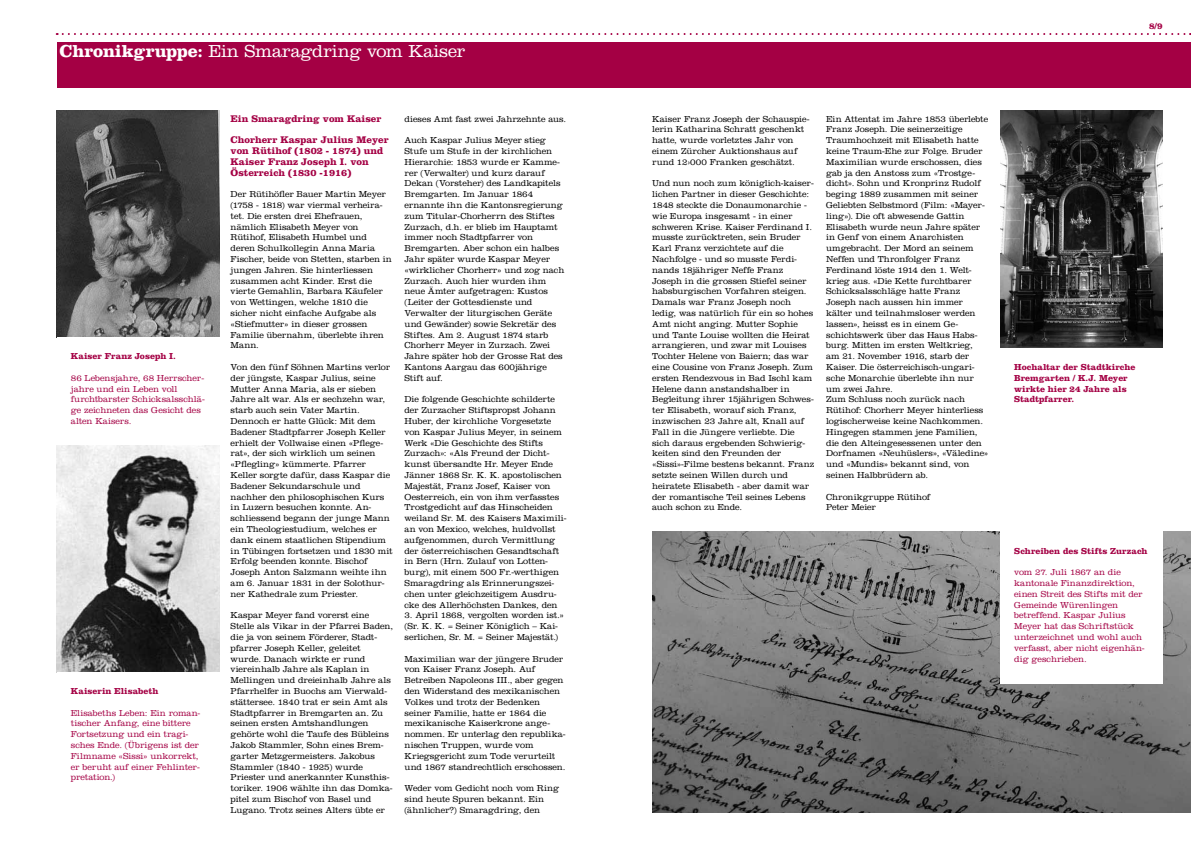
<style>
.page{position:relative;width:1191px;height:842px;background:#fff}
.page>*{position:absolute;margin:0;border:0;box-sizing:border-box;transform-origin:0 0}
.t1{font:300 18px "Clarendon LT Std";letter-spacing:-.01em;color:#fff}
.t2{font:700 10px/10.8px "Clarendon LT Std";color:#a40044}
.t3{font:300 9px/10.8px "Clarendon LT Std";letter-spacing:-.005em;color:#000}
.t4{font:300 9px/10.8px "Clarendon LT Std";letter-spacing:-.005em;color:#a40044}
.t5{font:700 9px/10.8px "Clarendon LT Std";color:#a40044}
.s1{font-weight:700}
</style>
<div class="page">
<div style="left:57px;top:43px;width:538px;height:45px;background:#a40044"></div>
<img style="left:57px;top:111px;width:162px;height:226px">
<img style="left:57px;top:445px;width:162px;height:227px">
<svg style="left:57px;top:33px;width:1134px;height:2px"></svg>
<div style="left:595px;top:43px;width:596px;height:45px;background:#a40044"></div>
<img style="left:652px;top:532px;width:539px;height:281px">
<div style="left:1000px;top:521px;width:162px;height:162px;background:#fff"></div>
<img style="left:1000px;top:111px;width:162px;height:237px">
<h1 class="t1" style="left:60px;top:41px;width:407px"><span class="s1">Chronikgruppe:</span> Ein Smaragdring vom Kaiser</h1>
<h1 class="t1" style="left:60px;top:41px;width:206px"><span class="s1">Seelsorge:</span> Vermischtes</h1>
<p class="t5" style="left:71px;top:351px;width:107px">Kaiser Franz Joseph I.</p>
<p class="t4" style="left:71px;top:372px;width:135px">86 Lebensjahre, 68 Herrscher&shy;jahre und ein Leben voll furchtbarster Schicksalsschlä&shy;ge zeichneten das Gesicht des alten Kaisers.</p>
<p class="t5" style="left:71px;top:685px;width:89px">Kaiserin Elisabeth</p>
<p class="t4" style="left:71px;top:707px;width:131px">Elisabeths Leben: Ein roman&shy;tischer Anfang, eine bittere<br>Fortsetzung und ein tragi&shy;sches Ende. (Übrigens ist der<br>Filmname «Sissi» unkorrekt, er beruht auf einer Fehlinter&shy;pretation.)</p>
<p class="t2" style="left:231px;top:107px;width:160px;line-height:21.6px">Ein Smaragdring vom Kaiser<br>Chorherr Kaspar Julius Meyer</p>
<p class="t2" style="left:231px;top:145px;width:154px">von Rütihof (1802 - 1874) und<br>Kaiser Franz Joseph I. von<br>Österreich (1830 -1916)</p>
<p class="t3" style="left:231px;top:189px;width:163px">Der Rütihöfler Bauer Martin Meyer (1758 - 1818) war viermal verheira&shy;tet. Die ersten drei Ehefrauen, nämlich Elisabeth Meyer von<br>Rütihof, Elisabeth Humbel und deren Schulkollegin Anna Maria<br>Fischer, beide von Stetten, starben in jungen Jahren. Sie hinterliessen zusammen acht Kinder. Erst die vierte Gemahlin, Barbara Käufeler von Wettingen, welche 1810 die sicher nicht einfache Aufgabe als «Stiefmutter» in dieser grossen<br>Familie übernahm, überlebte ihren<br>Mann.</p>
<p class="t3" style="left:231px;top:362px;width:163px">Von den fünf Söhnen Martins verlor der jüngste, Kaspar Julius, seine Mutter Anna Maria, als er sieben Jahre alt war. Als er sechzehn war, starb auch sein Vater Martin.<br>Dennoch er hatte Glück: Mit dem Badener Stadtpfarrer Joseph Keller erhielt der Vollwaise einen «Pflege&shy;rat», der sich wirklich um seinen «Pflegling» kümmerte. Pfarrer Keller sorgte dafür, dass Kaspar die Badener Sekundarschule und nachher den philosophischen Kurs in Luzern besuchen konnte. An&shy;schliessend begann der junge Mann ein Theologiestudium, welches er dank einem staatlichen Stipendium in Tübingen fortsetzen und 1830 mit Erfolg beenden konnte. Bischof Joseph Anton Salzmann weihte ihn am 6. Januar 1831 in der Solothur&shy;ner Kathedrale zum Priester.</p>
<p class="t3" style="left:231px;top:610px;width:164px">Kaspar Meyer fand vorerst eine Stelle als Vikar in der Pfarrei Baden, die ja von seinem Förderer, Stadt&shy;pfarrer Joseph Keller, geleitet wurde. Danach wirkte er rund viereinhalb Jahre als Kaplan in Mellingen und dreieinhalb Jahre als Pfarrhelfer in Buochs am Vierwald&shy;stättersee. 1840 trat er sein Amt als Stadtpfarrer in Bremgarten an. Zu seinen ersten Amtshandlungen gehörte wohl die Taufe des Bübleins Jakob Stammler, Sohn eines Brem&shy;garter Metzgermeisters. Jakobus Stammler (1840 - 1925) wurde Priester und anerkannter Kunsthis&shy;toriker. 1906 wählte ihn das Domka&shy;pitel zum Bischof von Basel und Lugano. Trotz seines Alters übte er</p>
<p class="t3" style="left:404px;top:113px;width:163px">dieses Amt fast zwei Jahrzehnte aus.</p>
<p class="t3" style="left:404px;top:135px;width:161px">Auch Kaspar Julius Meyer stieg<br>Stufe um Stufe in der kirchlichen<br>Hierarchie: 1853 wurde er Kamme&shy;rer (Verwalter) und kurz darauf<br>Dekan (Vorsteher) des Landkapitels<br>Bremgarten. Im Januar 1864 ernannte ihn die Kantonsregierung zum Titular-Chorherrn des Stiftes<br>Zurzach, d.h. er blieb im Hauptamt immer noch Stadtpfarrer von<br>Bremgarten. Aber schon ein halbes<br>Jahr später wurde Kaspar Meyer «wirklicher Chorherr» und zog nach<br>Zurzach. Auch hier wurden ihm neue Ämter aufgetragen: Kustos (Leiter der Gottesdienste und<br>Verwalter der liturgischen Geräte und Gewänder) sowie Sekretär des<br>Stiftes. Am 2. August 1874 starb<br>Chorherr Meyer in Zurzach. Zwei<br>Jahre später hob der Grosse Rat des<br>Kantons Aargau das 600jährige<br>Stift auf.</p>
<p class="t3" style="left:404px;top:394px;width:163px">Die folgende Geschichte schilderte der Zurzacher Stiftspropst Johann Huber, der kirchliche Vorgesetzte von Kaspar Julius Meyer, in seinem Werk «Die Geschichte des Stifts Zurzach»: «Als Freund der Dicht&shy;kunst übersandte Hr. Meyer Ende Jänner 1868 Sr. K. K. apostolischen Majestät, Franz Josef, Kaiser von Oesterreich, ein von ihm verfasstes Trostgedicht auf das Hinscheiden weiland Sr. M. des Kaisers Maximili&shy;an von Mexico, welches, huldvollst aufgenommen, durch Vermittlung der österreichischen Gesandtschaft in Bern (Hrn. Zulauf von Lotten&shy;burg), mit einem 500 Fr.-werthigen Smaragdring als Erinnerungszei&shy;chen unter gleichzeitigem Ausdru&shy;cke des Allerhöchsten Dankes, den</p>
<p class="t3" style="left:404px;top:610px;width:161px">3. April 1868, vergolten worden ist.» (Sr. K. K. = Seiner Königlich – Kai&shy;serlichen, Sr. M. = Seiner Majestät.)</p>
<p class="t3" style="left:404px;top:653px;width:162px">Maximilian war der jüngere Bruder von Kaiser Franz Joseph. Auf Betreiben Napoleons III., aber gegen den Widerstand des mexikanischen Volkes und trotz der Bedenken seiner Familie, hatte er 1864 die mexikanische Kaiserkrone ange&shy;nommen. Er unterlag den republika&shy;nischen Truppen, wurde vom Kriegsgericht zum Tode verurteilt und 1867 standrechtlich erschossen.</p>
<p class="t3" style="left:404px;top:783px;width:156px">Weder vom Gedicht noch vom Ring sind heute Spuren bekannt. Ein (ähnlicher?) Smaragdring, den</p>
<p class="t5" style="left:1149px;top:20px;width:15px">8/9</p>
<p class="t3" style="left:652px;top:113px;width:159px">Kaiser Franz Joseph der Schauspie&shy;lerin Katharina Schratt geschenkt hatte, wurde vorletztes Jahr von einem Zürcher Auktionshaus auf rund 12›000 Franken geschätzt.</p>
<p class="t3" style="left:652px;top:178px;width:164px">Und nun noch zum königlich-kaiser&shy;lichen Partner in dieser Geschichte:<br>1848 steckte die Donaumonarchie - wie Europa insgesamt - in einer schweren Krise. Kaiser Ferdinand I. musste zurücktreten, sein Bruder Karl Franz verzichtete auf die Nachfolge - und so musste Ferdi&shy;nands 18jähriger Neffe Franz Joseph in die grossen Stiefel seiner habsburgischen Vorfahren steigen.<br>Damals war Franz Joseph noch ledig, was natürlich für ein so hohes Amt nicht anging. Mutter Sophie und Tante Louise wollten die Heirat arrangieren, und zwar mit Louises Tochter Helene von Baiern; das war eine Cousine von Franz Joseph. Zum ersten Rendezvous in Bad Ischl kam Helene dann anstandshalber in Begleitung ihrer 15jährigen Schwes&shy;ter Elisabeth, worauf sich Franz, inzwischen 23 Jahre alt, Knall auf Fall in die Jüngere verliebte. Die sich daraus ergebenden Schwierig&shy;keiten sind den Freunden der «Sissi»-Filme bestens bekannt. Franz setzte seinen Willen durch und heiratete Elisabeth - aber damit war der romantische Teil seines Lebens auch schon zu Ende.</p>
<p class="t3" style="left:826px;top:113px;width:164px">Ein Attentat im Jahre 1853 überlebte<br>Franz Joseph. Die seinerzeitige<br>Traumhochzeit mit Elisabeth hatte keine Traum-Ehe zur Folge. Bruder<br>Maximilian wurde erschossen, dies gab ja den Anstoss zum «Trostge&shy;dicht». Sohn und Kronprinz Rudolf beging 1889 zusammen mit seiner<br>Geliebten Selbstmord (Film: «Mayer&shy;ling»). Die oft abwesende Gattin<br>Elisabeth wurde neun Jahre später in Genf von einem Anarchisten umgebracht. Der Mord an seinem<br>Neffen und Thronfolger Franz<br>Ferdinand löste 1914 den 1. Welt&shy;krieg aus. «Die Kette furchtbarer<br>Schicksalsschläge hatte Franz<br>Joseph nach aussen hin immer kälter und teilnahmsloser werden lassen», heisst es in einem Ge&shy;schichtswerk über das Haus Habs&shy;burg. Mitten im ersten Weltkrieg, am 21. November 1916, starb der<br>Kaiser. Die österreichisch-ungari&shy;sche Monarchie überlebte ihn nur um zwei Jahre.<br>Zum Schluss noch zurück nach<br>Rütihof: Chorherr Meyer hinterliess logischerweise keine Nachkommen.<br>Hingegen stammen jene Familien, die den Alteingesessenen unter den<br>Dorfnamen «Neuhüslers», «Väledine» und «Mundis» bekannt sind, von seinen Halbbrüdern ab.</p>
<p class="t3" style="left:826px;top:491px;width:106px">Chronikgruppe Rütihof<br>Peter Meier</p>
<p class="t5" style="left:1014px;top:361px;width:123px">Hochaltar der Stadtkirche<br>Bremgarten / K.J. Meyer wirkte hier 24 Jahre als<br>Stadtpfarrer.</p>
<p class="t5" style="left:1014px;top:545px;width:135px">Schreiben des Stifts Zurzach</p>
<p class="t4" style="left:1014px;top:567px;width:132px">vom 27. Juli 1867 an die kantonale Finanzdirektion, einen Streit des Stifts mit der<br>Gemeinde Würenlingen betreffend. Kaspar Julius<br>Meyer hat das Schriftstück unterzeichnet und wohl auch verfasst, aber nicht eigenhän&shy;dig geschrieben.</p>
</div>
